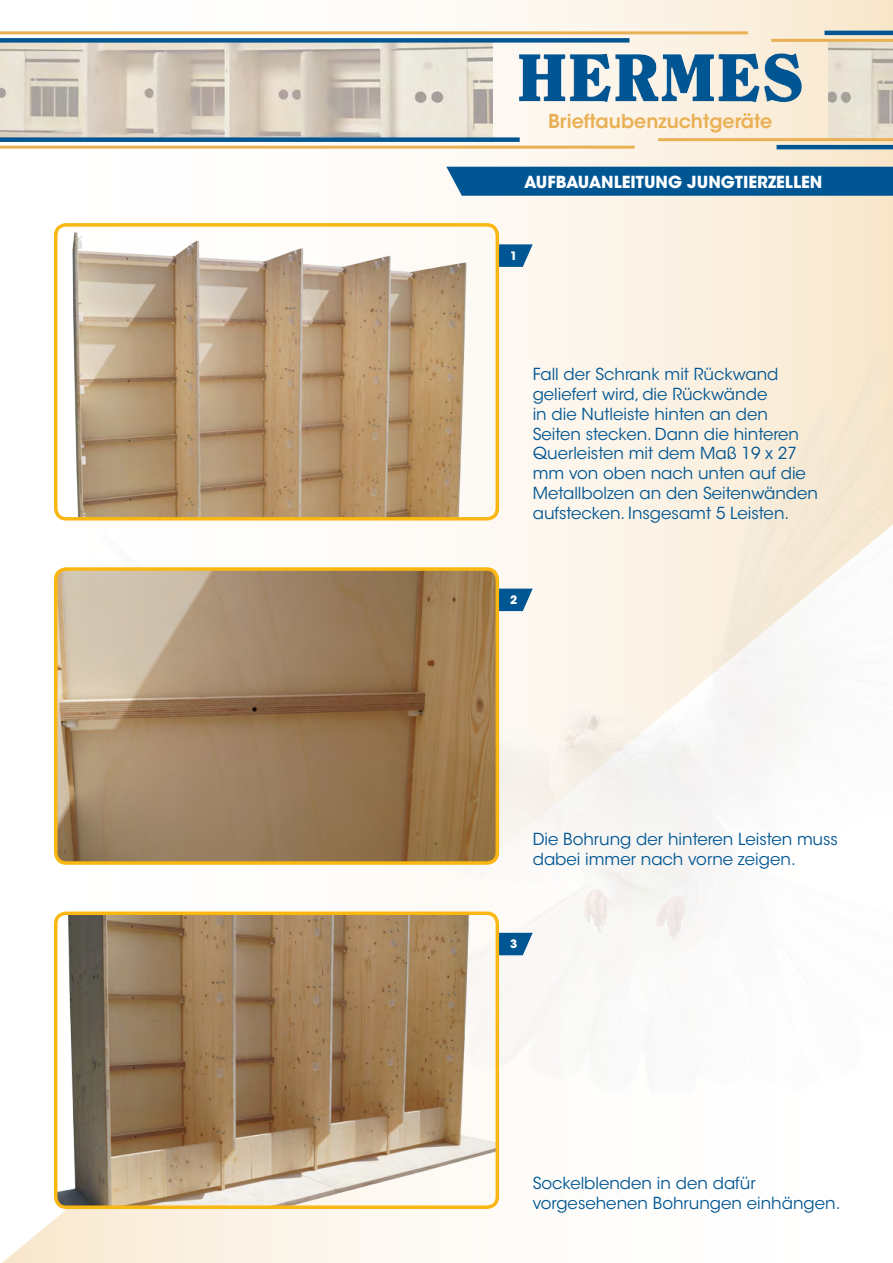
<style>
.page{position:relative;width:893px;height:1263px;background:#fff}
.page>*{position:absolute;margin:0;border:0;box-sizing:border-box;transform-origin:0 0}
.t1{font:600 19.05px "ITC Avant Garde Std";color:#e9b054}
.t2{font:16.5px/19.8px "ITC Avant Garde Std";color:#005693}
.t3{font:700 16.5px "ITC Avant Garde Std";color:#fff}
.t4{font:700 11.55px "ITC Avant Garde Std";color:#fff}
</style>
<div class="page">
<svg style="left:0;top:0;width:893px;height:268px"></svg>
<svg style="left:2px;top:1093px;width:498px;height:170px"></svg>
<img style="left:0;top:43px;width:492px;height:94px">
<img style="left:828px;top:42px;width:65px;height:96px">
<img style="left:569px;top:53px;width:233px;height:50px">
<div style="left:0;top:38px;width:629px;height:5px;background:#005693"></div>
<hr style="left:776px;top:145px;width:117px;height:4px;background:#005693">
<hr style="left:0;top:31px;width:748px;height:3px;background:#e9b054">
<hr style="left:658px;top:138px;width:235px;height:3px;background:#e9b054">
<hr style="left:771px;top:39px;width:122px;height:3px;background:#e9b054">
<hr style="left:0;top:146px;width:635px;height:3px;background:#e9b054">
<hr style="left:824px;top:31px;width:69px;height:4px;background:#005693">
<div style="left:0;top:137px;width:520px;height:5px;background:#005693"></div>
<svg style="left:499px;top:244px;width:34px;height:23px"></svg>
<img style="left:56px;top:225px;width:441px;height:294px">
<div style="left:54px;top:223px;width:445px;height:298px;border:3px solid #fab712;border-radius:10px"></div>
<svg style="left:499px;top:589px;width:34px;height:22px"></svg>
<svg style="left:499px;top:933px;width:34px;height:22px"></svg>
<img style="left:58px;top:569px;width:439px;height:294px">
<div style="left:54px;top:567px;width:445px;height:298px;border:3px solid #fab712;border-radius:10px"></div>
<img style="left:56px;top:913px;width:441px;height:294px">
<div style="left:54px;top:911px;width:445px;height:298px;border:3px solid #fab712;border-radius:10px"></div>
<div style="left:446px;top:167px;width:447px;height:29px;background:#005693"></div>
<p class="t1" style="left:548px;top:109px;width:226px">Brieftaubenzuchtgeräte</p>
<p class="t3" style="left:524px;top:172px;width:300px">AUFBAUANLEITUNG JUNGTIERZELLEN</p>
<p class="t4" style="left:510px;top:248px;width:9px">1</p>
<p class="t2" style="left:533px;top:364px;width:287px">Fall der Schrank mit Rückwand geliefert wird, die Rückwände<br>in die Nutleiste hinten an den<br>Seiten stecken. Dann die hinteren<br>Querleisten mit dem Maß 19 x 27 mm von oben nach unten auf die<br>Metallbolzen an den Seitenwänden aufstecken. Insgesamt 5 Leisten.</p>
<p class="t4" style="left:510px;top:592px;width:9px">2</p>
<p class="t2" style="left:533px;top:829px;width:307px">Die Bohrung der hinteren Leisten muss dabei immer nach vorne zeigen.</p>
<p class="t4" style="left:510px;top:936px;width:9px">3</p>
<p class="t2" style="left:533px;top:1173px;width:309px">Sockelblenden in den dafür vorgesehenen Bohrungen einhängen.</p>
</div>
